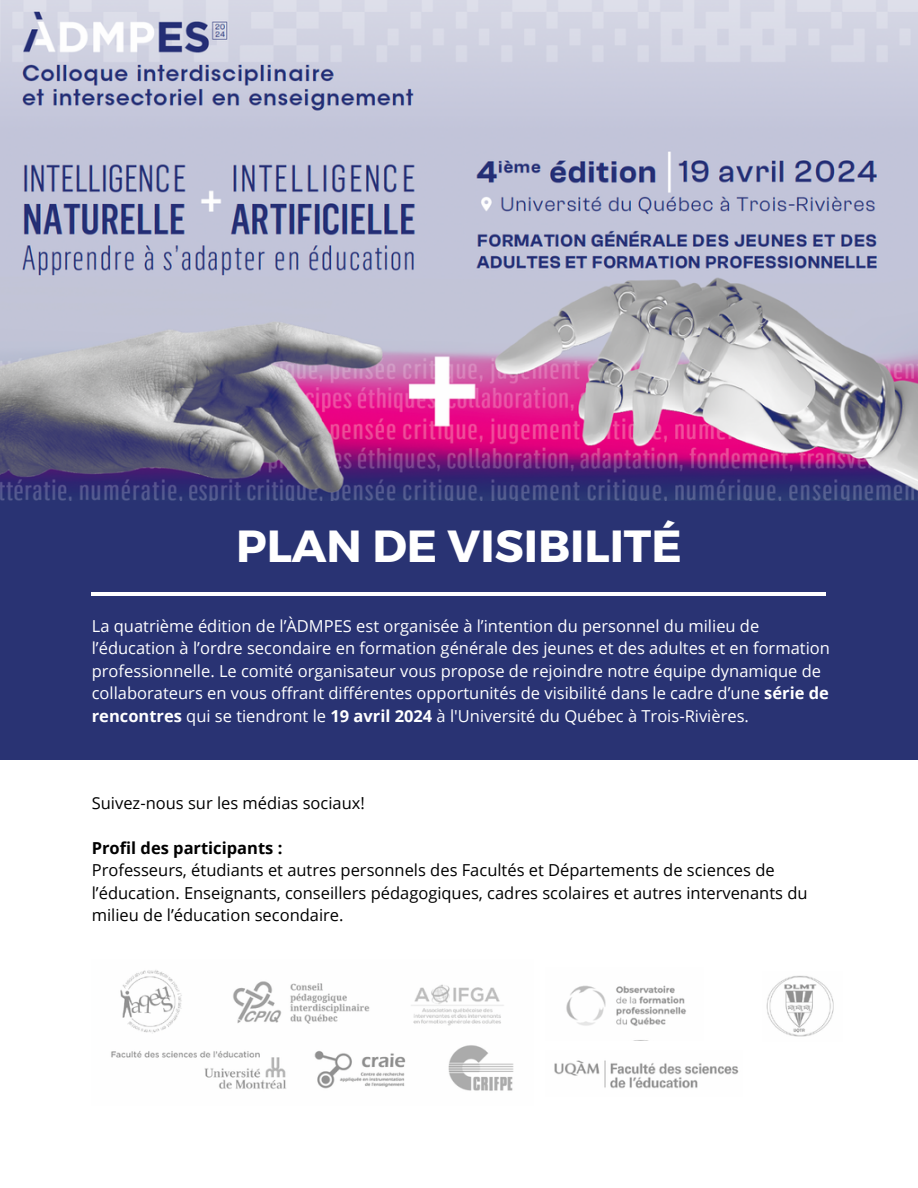
<style>
.page{position:relative;width:918px;height:1188px;background:#fff}
.page>*{position:absolute;margin:0;border:0;box-sizing:border-box;transform-origin:0 0}
.t1{font:700 45px "Montserrat";color:#fff}
.t2{font:16.5px/22.5px "Open Sans";color:#fff}
.t3{font:16.5px/22.5px "Open Sans";color:#000}
.t4{font:700 16.5px "Open Sans";color:#000}
.s1{font-weight:700}
</style>
<div class="page">
<div style="left:0;top:492px;width:918px;height:268px;background:#293373"></div>
<img style="left:0;top:0;width:918px;height:500px">
<hr style="left:92px;top:592px;width:734px;height:3px;background:#fff">
<img style="left:111px;top:970px;width:403px;height:121px">
<img style="left:566px;top:985px;width:120px;height:56px">
<img style="left:554px;top:1060px;width:185px;height:29px">
<img style="left:766px;top:975px;width:68px;height:62px">
<p class="t1" style="left:236px;top:516px;width:447px">PLAN DE VISIBILITÉ</p>
<p class="t2" style="left:92px;top:614px;width:740px">La quatrième édition de l’ÀDMPES est organisée à l’intention du personnel du milieu de l’éducation à l’ordre secondaire en formation générale des jeunes et des adultes et en formation professionnelle. Le comité organisateur vous propose de rejoindre notre équipe dynamique de collaborateurs en vous offrant différentes opportunités de visibilité dans le cadre d’une <span class="s1">série de rencontres</span> qui se tiendront le <span class="s1">19 avril 2024</span> à l'Université du Québec à Trois-Rivières.</p>
<p class="t3" style="left:92px;top:791px;width:275px">Suivez-nous sur les médias sociaux!</p>
<p class="t4" style="left:92px;top:836px;width:192px">Profil des participants :</p>
<p class="t3" style="left:92px;top:859px;width:717px">Professeurs, étudiants et autres personnels des Facultés et Départements de sciences de l’éducation. Enseignants, conseillers pédagogiques, cadres scolaires et autres intervenants du milieu de l’éducation secondaire.</p>
</div>
